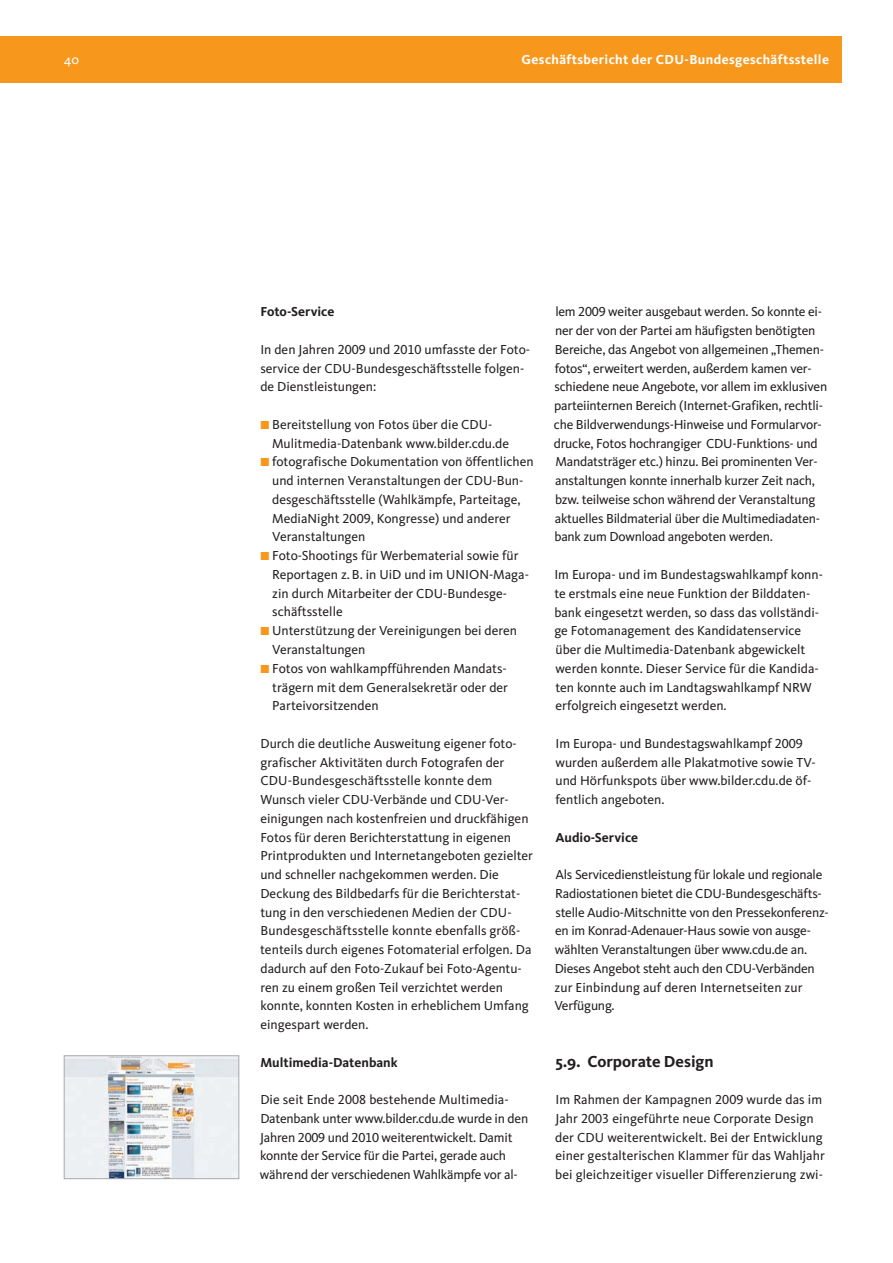
<style>
.page{position:relative;width:893px;height:1263px;background:#fff}
.page>*{position:absolute;margin:0;border:0;box-sizing:border-box;transform-origin:0 0}
.t1{font:700 16.5px "CDU Kievit";color:#231f20}
.t2{font:13.5px/18.8px "CDU Kievit Tab";color:#231f20}
.t3{font:700 13.5px "CDU Kievit Tab";color:#231f20}
.t4{font:700 13.5px "CDU Kievit";letter-spacing:.03em;color:#fff}
.t5{font:13.5px "CDU Kievit";color:#fff}
</style>
<div class="page">
<div style="left:0;top:36px;width:842px;height:47px;background:#f7981d"></div>
<img style="left:66px;top:1057px;width:171px;height:120px">
<div style="left:64px;top:1055px;width:175px;height:124px;border:1px solid #a8a9ad"></div>
<p class="t5" style="left:64px;top:55px;width:17px">40</p>
<p class="t4" style="left:521px;top:55px;width:309px">Geschäftsbericht der CDU-Bundesgeschäftsstelle</p>
<p class="t3" style="left:260px;top:307px;width:76px">Foto-Service</p>
<p class="t2" style="left:260px;top:341px;width:271px">In den Jahren 2009 und 2010 umfasste der Foto - service der CDU-Bundesgeschäftsstelle folgen&shy;de Dienstleistungen:</p>
<p class="t2" style="left:272px;top:416px;width:263px">Bereitstellung von Fotos über die CDU-Mulitmedia-Datenbank www.bilder.cdu.de fotografische Dokumentation von öffentlichen und internen Veranstaltungen der CDU-Bun - desgeschäftsstelle (Wahlkämpfe, Parteitage, MediaNight 2009, Kongresse) und anderer Veranstaltungen<br>Foto-Shootings für Werbematerial sowie für Reportagen z. B. in UiD und im UNION-Ma ga - zin durch Mitarbeiter der CDU-Bundes ge - schäftsstelle<br>Unterstützung der Vereinigungen bei deren Veranstaltungen<br>Fotos von wahlkampfführenden Mandats - trägern mit dem Generalsekretär oder der Parteivorsitzenden</p>
<p class="t2" style="left:260px;top:735px;width:274px">Durch die deutliche Ausweitung eigener foto&shy;grafischer Aktivitäten durch Fotografen der CDU-Bundesgeschäftsstelle konnte dem Wunsch vieler CDU-Verbände und CDU-Ver - einigungen nach kostenfreien und druckfähigen Fotos für deren Berichterstattung in eigenen Printprodukten und Internetangeboten gezielter und schneller nachgekommen werden. Die Deckung des Bildbedarfs für die Berichterstat - tung in den verschiedenen Medien der CDU-Bun desgeschäftsstelle konnte ebenfalls größ&shy;tenteils durch eigenes Fotomaterial erfolgen. Da dadurch auf den Foto-Zukauf bei Foto-Agen tu - ren zu einem großen Teil verzichtet werden konnte, konnten Kosten in erheblichem Umfang ein gespart werden.</p>
<p class="t3" style="left:260px;top:1057px;width:139px">Multimedia-Datenbank</p>
<p class="t2" style="left:260px;top:1091px;width:270px">Die seit Ende 2008 bestehende Multimedia-Daten bank unter www.bilder.cdu.de wurde in den Jahren 2009 und 2010 weiterentwickelt. Damit konnte der Service für die Partei, gerade auch während der verschiedenen Wahlkämpfe vor al-</p>
<p class="t2" style="left:554px;top:304px;width:275px">lem 2009 weiter ausgebaut werden. So konnte ei&shy;ner der von der Partei am häufigsten be nötigten Be reiche, das Angebot von allgemeinen „Themen - fotos“, erweitert werden, außerdem kamen ver&shy;schiedene neue Angebote, vor allem im exklusiven parteiinternen Bereich (Internet-Grafiken, rechtli&shy;che Bildverwendungs-Hinweise und Formular vor - drucke, Fotos hochrangiger CDU-Funktions- und Mandatsträger etc.) hinzu. Bei prominenten Ver - anstaltungen konnte innerhalb kurzer Zeit nach, bzw. teilweise schon während der Veranstaltung aktuelles Bild material über die Multimedia daten - bank zum Download angeboten werden.</p>
<p class="t2" style="left:554px;top:566px;width:270px">Im Europa- und im Bundestagswahlkampf konn&shy;te erstmals eine neue Funktion der Bild daten - bank eingesetzt werden, so dass das vollständi&shy;ge Fotomanagement des Kandi daten service über die Multimedia-Datenbank abgewickelt werden konnte. Dieser Service für die Kandi da - ten konnte auch im Landtagswahlkampf NRW erfolgreich eingesetzt werden.</p>
<p class="t2" style="left:555px;top:735px;width:262px">Im Europa- und Bundestagswahlkampf 2009 wurden außerdem alle Plakatmotive sowie TV&shy;und Hörfunkspots über www.bilder.cdu.de öf&shy;fentlich angeboten.</p>
<p class="t3" style="left:555px;top:832px;width:84px">Audio-Service</p>
<p class="t2" style="left:554px;top:866px;width:276px">Als Servicedienstleistung für lokale und regionale Radiostationen bietet die CDU-Bundes ge schäfts - stelle Audio-Mitschnitte von den Presse kon fer enz - en im Konrad-Adenauer-Haus sowie von ausge&shy;wählten Veranstaltungen über www.cdu.de an.<br>Dieses Angebot steht auch den CDU-Ver bänden zur Einbindung auf deren Inter netseiten zur Verfügung.</p>
<p class="t1" style="left:555px;top:1055px;width:160px">5.9. Corporate Design</p>
<p class="t2" style="left:555px;top:1091px;width:271px">Im Rahmen der Kampagnen 2009 wurde das im Jahr 2003 eingeführte neue Corporate Design der CDU weiterentwickelt. Bei der Entwicklung einer gestalte rischen Klam mer für das Wahljahr bei gleichzeitiger visueller Differenzierung zwi-</p>
</div>
